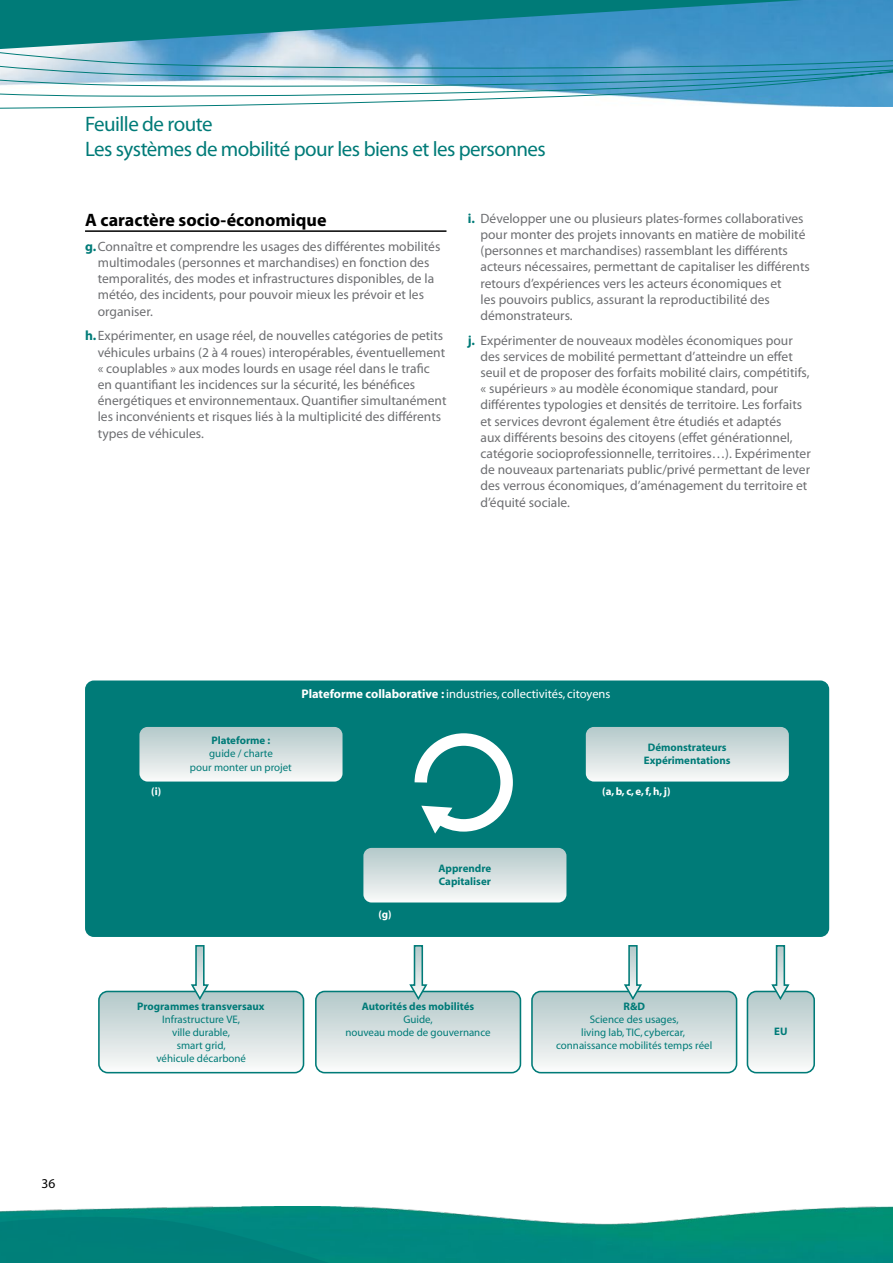
<style>
.page{position:relative;width:893px;height:1263px;background:#fff}
.page>*{position:absolute;margin:0;border:0;box-sizing:border-box;transform-origin:0 0}
.t1{font:21px/25.2px "Myriad Pro";letter-spacing:-.025em;color:#007b78}
.t2{font:700 18px "Myriad Pro";color:#000}
.t3{font:13.5px/16.2px "Myriad Pro";color:#6d6e71}
.t4{font:13.5px "Myriad Pro";color:#000}
.t5{font:12.45px "Myriad";color:#fff}
.t6{font:10.95px/13px "Myriad";color:#007b78;text-align:center}
.t7{font:700 10.95px/13px "Myriad";color:#007b78;text-align:center}
.t8{font:700 10.95px "Myriad";color:#fff}
.s1{font-weight:700;color:#007b78}
.s2{font-weight:700}
</style>
<div class="page">
<img style="left:0;top:1207px;width:893px;height:5px">
<svg style="left:0;top:50px;width:893px;height:59px"></svg>
<hr style="left:85px;top:230px;width:361px;height:2px;background:#000">
<div style="left:85px;top:680px;width:744px;height:257px;background:#007b78;border-radius:9px"></div>
<svg style="left:141px;top:728px;width:200px;height:52px"></svg>
<div style="left:138px;top:725px;width:206px;height:58px;border:2px solid #007b78;border-radius:9px"></div>
<svg style="left:587px;top:728px;width:200px;height:52px"></svg>
<div style="left:584px;top:725px;width:206px;height:58px;border:2px solid #007b78;border-radius:9px"></div>
<svg style="left:365px;top:849px;width:200px;height:52px"></svg>
<div style="left:362px;top:846px;width:206px;height:58px;border:2px solid #007b78;border-radius:9px"></div>
<svg style="left:414px;top:733px;width:99px;height:101px"></svg>
<svg style="left:99px;top:945px;width:204px;height:128px"></svg>
<svg style="left:316px;top:945px;width:204px;height:128px"></svg>
<svg style="left:532px;top:945px;width:205px;height:128px"></svg>
<svg style="left:747px;top:945px;width:67px;height:128px"></svg>
<svg style="left:0;top:0;width:893px;height:50px"></svg>
<svg style="left:0;top:1212px;width:893px;height:51px"></svg>
<h1 class="t1" style="left:85px;top:111px;width:462px">Feuille de route<br>Les systèmes de mobilité pour les biens et les personnes</h1>
<h2 class="t2" style="left:85px;top:208px;width:243px">A caractère socio-économique</h2>
<p class="t3" style="left:98px;top:238px;width:344px;text-indent:-13px"><span class="s1">g.</span>Connaître et comprendre les usages des différentes mobilités multimodales (personnes et marchandises) en fonction des temporalités, des modes et infrastructures disponibles, de la météo, des incidents, pour pouvoir mieux les prévoir et les organiser.</p>
<p class="t3" style="left:98px;top:327px;width:350px;text-indent:-13px"><span class="s1">h.</span>Expérimenter, en usage réel, de nouvelles catégories de petits véhicules urbains (2 à 4 roues) interopérables, éventuellement « couplables » aux modes lourds en usage réel dans le trafic en quantifiant les incidences sur la sécurité, les bénéfices énergétiques et environnementaux. Quantifier simultanément les inconvénients et risques liés à la multiplicité des différents types de véhicules.</p>
<p class="t3" style="left:480px;top:210px;width:331px;text-indent:-13px"><span class="s1">i.</span> Développer une ou plusieurs plates-formes collaboratives pour monter des projets innovants en matière de mobilité (personnes et marchandises) rassemblant les différents acteurs nécessaires, permettant de capitaliser les différents retours d’expériences vers les acteurs économiques et<br>les pouvoirs publics, assurant la reproductibilité des démonstrateurs.</p>
<p class="t3" style="left:480px;top:332px;width:332px;text-indent:-13px"><span class="s1">j.</span> Expérimenter de nouveaux modèles économiques pour des services de mobilité permettant d’atteindre un effet seuil et de proposer des forfaits mobilité clairs, compétitifs, « supérieurs » au modèle économique standard, pour différentes typologies et densités de territoire. Les forfaits et services devront également être étudiés et adaptés<br>aux différents besoins des citoyens (effet générationnel, catégorie socioprofessionnelle, territoires…). Expérimenter de nouveaux partenariats public/privé permettant de lever des verrous économiques, d’aménagement du territoire et d’équité sociale.</p>
<p class="t4" style="left:41px;top:1175px;width:15px">36</p>
<p class="t5" style="left:301px;top:687px;width:311px"><span class="s2">Plateforme collaborative :</span> industries, collectivités, citoyens</p>
<p class="t7" style="left:211px;top:734px;width:61px">Plateforme :</p>
<p class="t6" style="left:190px;top:748px;width:104px">guide / charte<br>pour monter un projet</p>
<p class="t7" style="left:644px;top:741px;width:88px">Démonstrateurs<br>Expérimentations</p>
<p class="t8" style="left:151px;top:786px;width:11px">(i)</p>
<p class="t8" style="left:602px;top:786px;width:70px">(a, b, c, e, f, h, j)</p>
<p class="t7" style="left:137px;top:1000px;width:129px">Programmes transversaux</p>
<p class="t6" style="left:156px;top:1013px;width:91px">Infrastructure VE, ville durable,<br>smart grid, véhicule décarboné</p>
<p class="t8" style="left:378px;top:908px;width:15px">(g)</p>
<p class="t7" style="left:438px;top:862px;width:54px;text-align:left">Apprendre<br>Capitaliser</p>
<p class="t7" style="left:362px;top:1000px;width:114px">Autorités des mobilités</p>
<p class="t6" style="left:345px;top:1013px;width:147px">Guide,<br>nouveau mode de gouvernance</p>
<p class="t7" style="left:623px;top:1000px;width:23px">R&amp;D</p>
<p class="t6" style="left:556px;top:1013px;width:158px">Science des usages,<br>living lab, TIC, cybercar, connaissance mobilités temps réel</p>
<p class="t7" style="left:774px;top:1025px;width:15px">EU</p>
</div>
